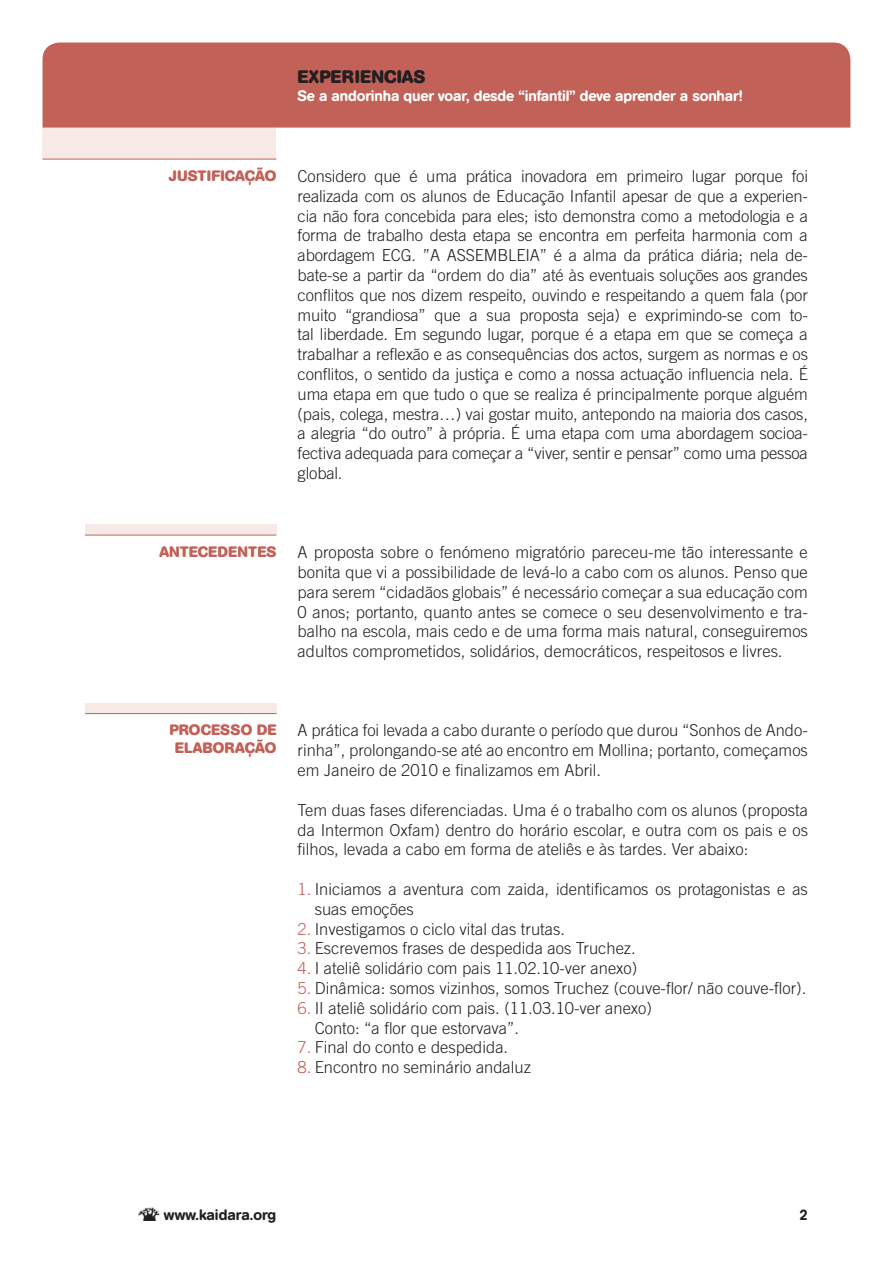
<style>
.page{position:relative;width:893px;height:1263px;background:#fff}
.page>*{position:absolute;margin:0;border:0;box-sizing:border-box;transform-origin:0 0}
.t1{font:700 18px "AG Book Rounded";color:#231f20}
.t2{font:300 16.5px/19.8px "Trade Gothic";color:#231f20;text-align:justify}
.t3{font:500 15px "AG Book Rounded";letter-spacing:-.01em;color:#fff}
.t4{font:700 15px "AG Book Rounded";color:#c16158}
.t5{font:500 15px "AG Book Rounded";color:#231f20}
.t6{font:700 15px/18px "AG Book Rounded";letter-spacing:.02em;color:#c16158;text-align:right}
.s1{color:#c16158}
</style>
<div class="page">
<img style="left:139px;top:1207px;width:20px;height:13px">
<div style="left:43px;top:128px;width:233px;height:31px;background:#f7eae6"></div>
<hr style="left:43px;top:159px;width:233px;height:1px;background:#c16158">
<div style="left:43px;top:43px;width:807px;height:85px;background:#c16158"></div>
<div style="left:85px;top:524px;width:191px;height:11px;background:#f7eae6"></div>
<hr style="left:85px;top:535px;width:191px;height:1px;background:#c16158">
<div style="left:85px;top:703px;width:191px;height:10px;background:#f7eae6"></div>
<hr style="left:85px;top:713px;width:191px;height:1px;background:#c16158">
<p class="t1" style="left:298px;top:66px;width:129px">EXPERIENCIAS</p>
<p class="t3" style="left:298px;top:87px;width:447px">Se a andorinha quer voar, desde “infantil” deve aprender a sonhar!</p>
<p class="t4" style="left:169px;top:167px;width:106px">JUSTIFICAÇÃO</p>
<p class="t2" style="left:298px;top:166px;width:512px">Considero que é uma prática inovadora em primeiro lugar porque foi realizada com os alunos de Educação Infantil apesar de que a experien&shy;cia não fora concebida para eles; isto demonstra como a metodologia e a forma de trabalho desta etapa se encontra em perfeita harmonia com a abordagem ECG. ”A ASSEMBLEIA” é a alma da prática diária; nela de&shy;bate-se a partir da “ordem do dia” até às eventuais soluções aos grandes conflitos que nos dizem respeito, ouvindo e respeitando a quem fala (por muito “grandiosa” que a sua proposta seja) e exprimindo-se com to&shy;tal liberdade. Em segundo lugar, porque é a etapa em que se começa a trabalhar a reflexão e as consequências dos actos, surgem as normas e os conflitos, o sentido da justiça e como a nossa actuação influencia nela. É uma etapa em que tudo o que se realiza é principalmente porque alguém (pais, colega, mestra…) vai gostar muito, antepondo na maioria dos casos, a alegria “do outro” à própria. É uma etapa com uma abordagem socioa&shy;fectiva adequada para começar a “viver, sentir e pensar” como uma pessoa global.</p>
<p class="t4" style="left:160px;top:543px;width:60px">ANTECEDE</p>
<p class="t4" style="left:238px;top:543px;width:40px">NTES</p>
<p class="t2" style="left:298px;top:542px;width:512px">A proposta sobre o fenómeno migratório pareceu-me tão interessante e bonita que vi a possibilidade de levá-lo a cabo com os alunos. Penso que para serem “cidadãos globais” é necessário começar a sua educação com 0 anos; portanto, quanto antes se comece o seu desenvolvimento e tra&shy;balho na escola, mais cedo e de uma forma mais natural, conseguiremos adultos comprometidos, solidários, democráticos, respeitosos e livres.</p>
<p class="t4" style="left:169px;top:721px;width:63px">PROC ESSO</p>
<p class="t6" style="left:175px;top:722px;width:103px">DE<br>ELABORAÇÃO</p>
<p class="t2" style="left:298px;top:720px;width:512px">A prática foi levada a cabo durante o período que durou “Sonhos de Ando&shy;rinha”, prolongando-se até ao encontro em Mollina; portanto, começamos em Janeiro de 2010 e finalizamos em Abril.</p>
<p class="t2" style="left:298px;top:800px;width:512px">Tem duas fases diferenciadas. Uma é o trabalho com os alunos (proposta da Intermon Oxfam) dentro do horário escolar, e outra com os pais e os filhos, levada a cabo em forma de ateliês e às tardes. Ver abaixo:</p>
<p class="t2" style="left:315px;top:879px;width:495px;text-indent:-17px"><span class="s1">1.</span> Iniciamos a aventura com zaida, identificamos os protagonistas e as suas emoções</p>
<p class="t2" style="left:298px;top:918px;width:269px"><span class="s1">2.</span> Investigamos o ciclo vital das trutas.</p>
<p class="t2" style="left:298px;top:938px;width:340px"><span class="s1">3.</span> Escrevemos frases de despedida aos Truchez.</p>
<p class="t2" style="left:298px;top:958px;width:341px"><span class="s1">4.</span> I ateliê solidário com pais 11.02.10-ver anexo)</p>
<p class="t2" style="left:298px;top:978px;width:510px"><span class="s1">5.</span> Dinâmica: somos vizinhos, somos Truchez (couve-flor/ não couve-flor).</p>
<p class="t2" style="left:315px;top:998px;width:339px;text-indent:-17px"><span class="s1">6.</span> II ateliê solidário com pais. (11.03.10-ver anexo)<br>Conto: “a flor que estorvava”.</p>
<p class="t2" style="left:298px;top:1037px;width:212px"><span class="s1">7.</span> Final do conto e despedida.</p>
<p class="t2" style="left:298px;top:1057px;width:235px"><span class="s1">8.</span> Encontro no seminário andaluz</p>
<p class="t5" style="left:164px;top:1206px;width:114px">www.kaidara.org</p>
<p class="t5" style="left:799px;top:1206px;width:10px">2</p>
</div>
